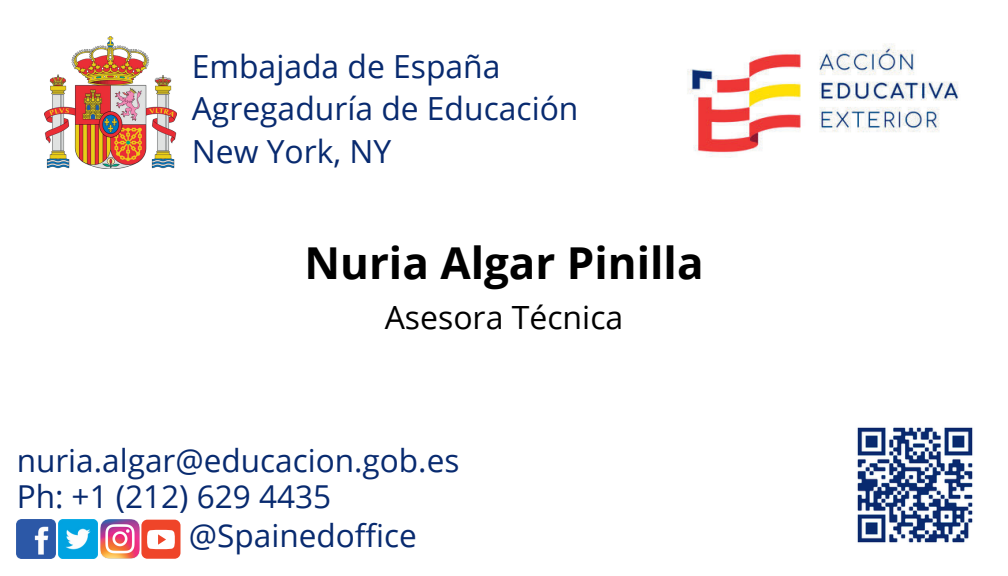
<style>
.page{position:relative;width:1008px;height:576px;background:#fff}
.page>*{position:absolute;margin:0;border:0;box-sizing:border-box;transform-origin:0 0}
.t1{font:700 44px "Open Sans";color:#000}
.t2{font:32px "Open Sans";color:#082a6f}
.t3{font:32px "Open Sans";color:#000}
.t4{font:31.6px "Open Sans";color:#082a6f}
</style>
<div class="page">
<img style="left:687px;top:43px;width:272px;height:115px">
<img style="left:17px;top:520px;width:39px;height:39px">
<img style="left:58px;top:520px;width:39px;height:39px">
<img style="left:100px;top:520px;width:39px;height:39px">
<div style="left:141px;top:520px;width:40px;height:39px;background:#ef4529;border-radius:6px"></div>
<svg style="left:147px;top:530px;width:28px;height:19px"></svg>
<img style="left:44px;top:37px;width:132px;height:132px">
<img style="left:857px;top:427px;width:116px;height:116px">
<p class="t2" style="left:192px;top:43px;width:310px">Embajada de España</p>
<p class="t2" style="left:192px;top:86px;width:388px">Agregaduría de Educación</p>
<p class="t2" style="left:192px;top:128px;width:201px">New York, NY</p>
<p class="t1" style="left:304px;top:232px;width:401px">Nuria Algar Pinilla</p>
<p class="t3" style="left:385px;top:294px;width:240px">Asesora Técnica</p>
<p class="t4" style="left:17px;top:438px;width:444px">nuria.algar@educacion.gob.es</p>
<p class="t4" style="left:17px;top:474px;width:316px">Ph: +1 (212) 629 4435</p>
<p class="t4" style="left:189px;top:513px;width:230px">@Spainedoffice</p>
</div>
